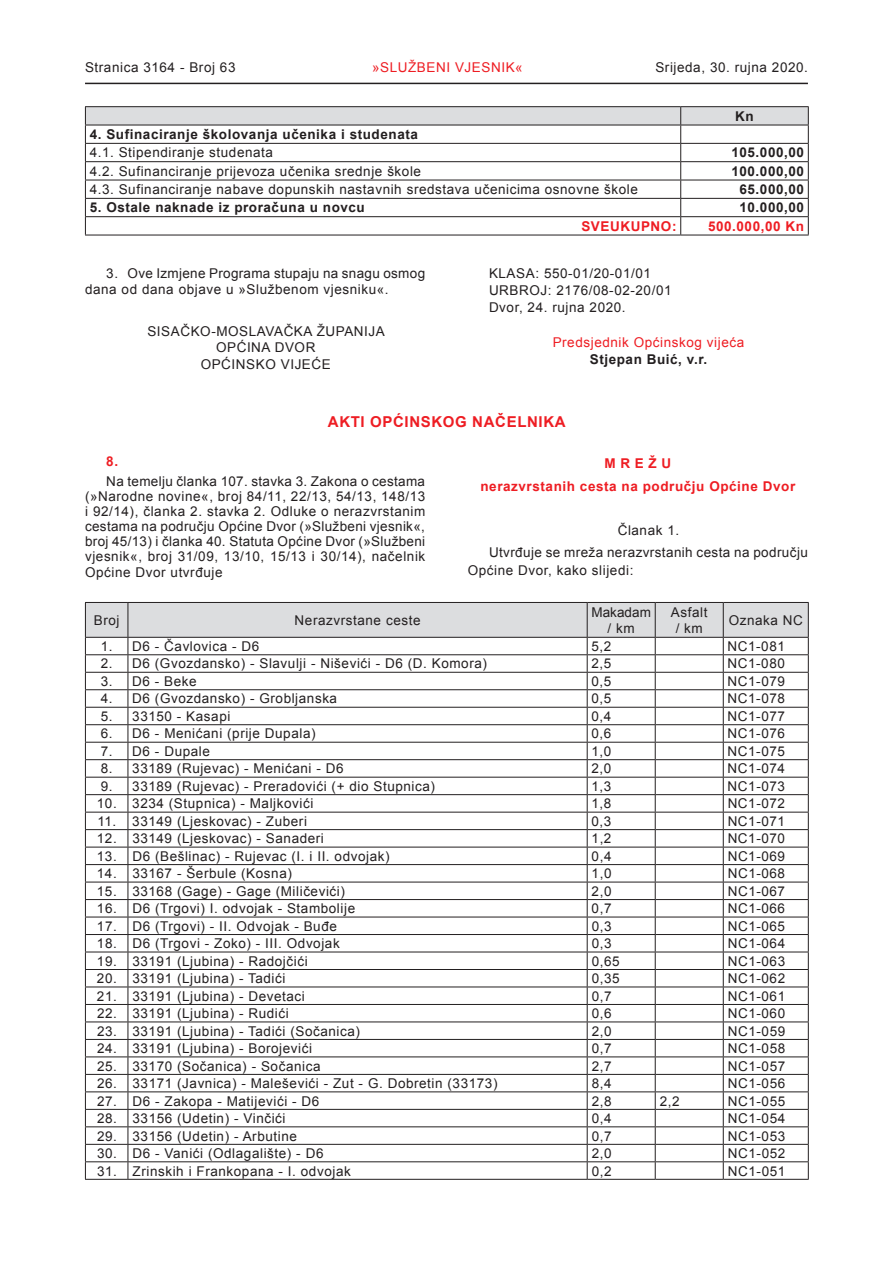
<style>
.page{position:relative;width:893px;height:1263px;background:#fff}
.page>*{position:absolute;margin:0;border:0;box-sizing:border-box;transform-origin:0 0}
.t1{font:700 15px "Arial";letter-spacing:.04em;color:#ee1d23}
.t2{font:13.5px/15px "Arial";letter-spacing:.04em;color:#231f20;text-align:center}
.t3{font:700 13.5px "Arial";letter-spacing:.04em;color:#231f20}
.t4{font:13.5px/16.5px "Arial";letter-spacing:.02em;color:#231f20}
.t5{font:700 13.5px/22.2px "Arial";letter-spacing:.04em;color:#ee1d23;text-align:center}
.t6{font:13.5px "Arial";letter-spacing:.04em;color:#ee1d23}
.t7{font:13.5px/16.5px "Arial";letter-spacing:.005em;color:#231f20;text-align:center}
</style>
<div class="page">
<hr style="left:85px;top:83px;width:723px;height:1px;background:#231f20">
<hr style="left:85px;top:106px;width:596px;height:1px;background:#231f20">
<hr style="left:681px;top:106px;width:128px;height:1px;background:#231f20">
<svg style="left:85px;top:107px;width:724px;height:128px"></svg>
<hr style="left:85px;top:235px;width:596px;height:1px;background:#231f20">
<hr style="left:681px;top:235px;width:128px;height:1px;background:#231f20">
<svg style="left:85px;top:602px;width:724px;height:577px"></svg>
<hr style="left:85px;top:1179px;width:43px;height:1px;background:#231f20">
<hr style="left:128px;top:1179px;width:459px;height:1px;background:#231f20">
<hr style="left:587px;top:1179px;width:68px;height:1px;background:#231f20">
<hr style="left:655px;top:1179px;width:68px;height:1px;background:#231f20">
<hr style="left:723px;top:1179px;width:86px;height:1px;background:#231f20">
<p class="t2" style="left:85px;top:60px;width:152px">Stranica 3164 - Broj 63</p>
<p class="t6" style="left:372px;top:59px;width:152px">»SLUŽBENI VJESNIK«</p>
<p class="t2" style="left:655px;top:60px;width:154px">Srijeda, 30. rujna 2020.</p>
<p class="t3" style="left:735px;top:107px;width:20px">Kn</p>
<p class="t3" style="left:90px;top:125px;width:330px">4. Sufinaciranje školovanja učenika i studenata</p>
<p class="t2" style="left:90px;top:145px;width:185px">4.1. Stipendiranje studenata</p>
<p class="t3" style="left:731px;top:144px;width:74px">105.000,00</p>
<p class="t2" style="left:90px;top:164px;width:333px">4.2. Sufinanciranje prijevoza učenika srednje škole</p>
<p class="t3" style="left:731px;top:162px;width:74px">100.000,00</p>
<p class="t2" style="left:90px;top:182px;width:550px">4.3. Sufinanciranje nabave dopunskih nastavnih sredstava učenicima osnovne škole</p>
<p class="t3" style="left:739px;top:180px;width:66px">65.000,00</p>
<p class="t3" style="left:90px;top:199px;width:277px">5. Ostale naknade iz proračuna u novcu</p>
<p class="t3" style="left:739px;top:199px;width:66px">10.000,00</p>
<p class="t5" style="left:581px;top:215px;width:97px">SVEUKUPNO:</p>
<p class="t5" style="left:708px;top:215px;width:98px">500.000,00 Kn</p>
<p class="t4" style="left:85px;top:265px;width:342px;text-indent:21px">3. Ove Izmjene Programa stupaju na snagu osmog dana od dana objave u »Službenom vjesniku«.</p>
<p class="t2" style="left:147px;top:323px;width:239px;line-height:16.5px">SISAČKO-MOSLAVAČKA ŽUPANIJA<br>OPĆINA DVOR<br>OPĆINSKO VIJEĆE</p>
<p class="t2" style="left:489px;top:264px;width:184px;line-height:17.2px;text-align:left">KLASA: 550-01/20-01/01<br>URBROJ: 2176/08-02-20/01<br>Dvor, 24. rujna 2020.</p>
<p class="t6" style="left:553px;top:333px;width:193px">Predsjednik Općinskog vijeća</p>
<p class="t3" style="left:590px;top:350px;width:119px">Stjepan Buić, v.r.</p>
<p class="t1" style="left:328px;top:411px;width:239px">AKTI OPĆINSKOG NAČELNIKA</p>
<p class="t5" style="left:106px;top:451px;width:13px">8.</p>
<p class="t2" style="left:85px;top:473px;width:342px;text-align:justify;text-indent:21px">Na temelju članka 107. stavka 3. Zakona o cestama (»Narodne novine«, broj 84/11, 22/13, 54/13, 148/13 i 92/14), članka 2. stavka 2. Odluke o nerazvrstanim cestama na području Općine Dvor (»Službeni vjesnik«, broj 45/13) i članka 40. Statuta Općine Dvor (»Službeni vjesnik«, broj 31/09, 13/10, 15/13 i 30/14), načelnik</p>
<p class="t2" style="left:85px;top:565px;width:139px">Općine Dvor utvrđuje</p>
<p class="t5" style="left:480px;top:453px;width:316px">MREŽU<br>nerazvrstanih cesta na području Općine Dvor</p>
<p class="t2" style="left:489px;top:519px;width:320px;line-height:22.2px">Članak 1.<br>Utvrđuje se mreža nerazvrstanih cesta na području</p>
<p class="t2" style="left:468px;top:563px;width:167px">Općine Dvor, kako slijedi:</p>
<p class="t2" style="left:94px;top:613px;width:27px">Broj</p>
<p class="t2" style="left:295px;top:613px;width:127px">Nerazvrstane ceste</p>
<p class="t7" style="left:591px;top:604px;width:61px">Makadam / km</p>
<p class="t2" style="left:671px;top:604px;width:38px;line-height:16.5px">Asfalt / km</p>
<p class="t2" style="left:729px;top:613px;width:76px">Oznaka NC</p>
<p class="t2" style="left:101px;top:639px;width:160px">1. D6 - Čavlovica - D6</p>
<p class="t2" style="left:591px;top:639px;width:21px">5,2</p>
<p class="t2" style="left:727px;top:639px;width:59px">NC1-081</p>
<p class="t2" style="left:101px;top:656px;width:388px">2. D6 (Gvozdansko) - Slavulji - Niševići - D6 (D. Komora)</p>
<p class="t2" style="left:591px;top:656px;width:21px">2,5</p>
<p class="t2" style="left:727px;top:656px;width:59px">NC1-080</p>
<p class="t2" style="left:101px;top:674px;width:97px">3. D6 - Beke</p>
<p class="t2" style="left:591px;top:674px;width:21px">0,5</p>
<p class="t2" style="left:728px;top:674px;width:59px">NC1-079</p>
<p class="t2" style="left:101px;top:691px;width:238px">4. D6 (Gvozdansko) - Grobljanska</p>
<p class="t2" style="left:591px;top:691px;width:21px">0,5</p>
<p class="t2" style="left:728px;top:691px;width:59px">NC1-078</p>
<p class="t2" style="left:101px;top:709px;width:131px">5. 33150 - Kasapi</p>
<p class="t2" style="left:591px;top:709px;width:21px">0,4</p>
<p class="t2" style="left:728px;top:709px;width:59px">NC1-077</p>
<p class="t2" style="left:101px;top:726px;width:216px">6. D6 - Menićani (prije Dupala)</p>
<p class="t2" style="left:591px;top:726px;width:21px">0,6</p>
<p class="t2" style="left:728px;top:726px;width:59px">NC1-076</p>
<p class="t2" style="left:101px;top:744px;width:111px">7. D6 - Dupale</p>
<p class="t2" style="left:591px;top:744px;width:21px">1,0</p>
<p class="t2" style="left:728px;top:744px;width:59px">NC1-075</p>
<p class="t2" style="left:101px;top:761px;width:244px">8. 33189 (Rujevac) - Menićani - D6</p>
<p class="t2" style="left:592px;top:761px;width:21px">2,0</p>
<p class="t2" style="left:728px;top:761px;width:59px">NC1-074</p>
<p class="t2" style="left:101px;top:779px;width:336px">9. 33189 (Rujevac) - Preradovići (+ dio Stupnica)</p>
<p class="t2" style="left:592px;top:779px;width:21px">1,3</p>
<p class="t2" style="left:728px;top:779px;width:59px">NC1-073</p>
<p class="t2" style="left:97px;top:796px;width:218px">10. 3234 (Stupnica) - Maljkovići</p>
<p class="t2" style="left:592px;top:796px;width:21px">1,8</p>
<p class="t2" style="left:728px;top:796px;width:59px">NC1-072</p>
<p class="t2" style="left:97px;top:814px;width:211px">11. 33149 (Ljeskovac) - Zuberi</p>
<p class="t2" style="left:592px;top:814px;width:21px">0,3</p>
<p class="t2" style="left:728px;top:814px;width:59px">NC1-071</p>
<p class="t2" style="left:97px;top:831px;width:229px">12. 33149 (Ljeskovac) - Sanaderi</p>
<p class="t2" style="left:592px;top:831px;width:21px">1,2</p>
<p class="t2" style="left:728px;top:831px;width:59px">NC1-070</p>
<p class="t2" style="left:97px;top:849px;width:294px">13. D6 (Bešlinac) - Rujevac (I. i II. odvojak)</p>
<p class="t2" style="left:592px;top:849px;width:21px">0,4</p>
<p class="t2" style="left:728px;top:849px;width:59px">NC1-069</p>
<p class="t2" style="left:97px;top:866px;width:196px">14. 33167 - Šerbule (Kosna)</p>
<p class="t2" style="left:592px;top:866px;width:21px">1,0</p>
<p class="t2" style="left:728px;top:866px;width:59px">NC1-068</p>
<p class="t2" style="left:97px;top:884px;width:250px">15. 33168 (Gage) - Gage (Miličevići)</p>
<p class="t2" style="left:592px;top:884px;width:21px">2,0</p>
<p class="t2" style="left:728px;top:884px;width:59px">NC1-067</p>
<p class="t2" style="left:97px;top:901px;width:260px">16. D6 (Trgovi) I. odvojak - Stambolije</p>
<p class="t2" style="left:592px;top:901px;width:21px">0,7</p>
<p class="t2" style="left:728px;top:901px;width:59px">NC1-066</p>
<p class="t2" style="left:97px;top:918px;width:242px">17. D6 (Trgovi) - II. Odvojak - Buđe</p>
<p class="t2" style="left:592px;top:918px;width:21px">0,3</p>
<p class="t2" style="left:728px;top:918px;width:59px">NC1-065</p>
<p class="t2" style="left:97px;top:936px;width:244px">18. D6 (Trgovi - Zoko) - III. Odvojak</p>
<p class="t2" style="left:592px;top:936px;width:21px">0,3</p>
<p class="t2" style="left:728px;top:936px;width:59px">NC1-064</p>
<p class="t2" style="left:97px;top:953px;width:212px">19. 33191 (Ljubina) - Radojčići</p>
<p class="t2" style="left:592px;top:953px;width:29px">0,65</p>
<p class="t2" style="left:728px;top:953px;width:59px">NC1-063</p>
<p class="t2" style="left:97px;top:971px;width:190px">20. 33191 (Ljubina) - Tadići</p>
<p class="t2" style="left:592px;top:971px;width:29px">0,35</p>
<p class="t2" style="left:728px;top:971px;width:59px">NC1-062</p>
<p class="t2" style="left:97px;top:988px;width:209px">21. 33191 (Ljubina) - Devetaci</p>
<p class="t2" style="left:592px;top:988px;width:21px">0,7</p>
<p class="t2" style="left:728px;top:988px;width:59px">NC1-061</p>
<p class="t2" style="left:97px;top:1006px;width:193px">22. 33191 (Ljubina) - Rudići</p>
<p class="t2" style="left:592px;top:1006px;width:21px">0,6</p>
<p class="t2" style="left:728px;top:1006px;width:59px">NC1-060</p>
<p class="t2" style="left:97px;top:1023px;width:265px">23. 33191 (Ljubina) - Tadići (Sočanica)</p>
<p class="t2" style="left:592px;top:1023px;width:21px">2,0</p>
<p class="t2" style="left:728px;top:1023px;width:59px">NC1-059</p>
<p class="t2" style="left:97px;top:1041px;width:217px">24. 33191 (Ljubina) - Borojevići</p>
<p class="t2" style="left:592px;top:1041px;width:21px">0,7</p>
<p class="t2" style="left:728px;top:1041px;width:59px">NC1-058</p>
<p class="t2" style="left:97px;top:1058px;width:225px">25. 33170 (Sočanica) - Sočanica</p>
<p class="t2" style="left:592px;top:1058px;width:21px">2,7</p>
<p class="t2" style="left:728px;top:1058px;width:59px">NC1-057</p>
<p class="t2" style="left:97px;top:1076px;width:402px">26. 33171 (Javnica) - Maleševići - Zut - G. Dobretin (33173)</p>
<p class="t2" style="left:592px;top:1076px;width:21px">8,4</p>
<p class="t2" style="left:728px;top:1076px;width:59px">NC1-056</p>
<p class="t2" style="left:97px;top:1093px;width:224px">27. D6 - Zakopa - Matijevići - D6</p>
<p class="t2" style="left:592px;top:1093px;width:21px">2,8</p>
<p class="t2" style="left:660px;top:1093px;width:21px">2,2</p>
<p class="t2" style="left:728px;top:1093px;width:59px">NC1-055</p>
<p class="t2" style="left:97px;top:1111px;width:190px">28. 33156 (Udetin) - Vinčići</p>
<p class="t2" style="left:592px;top:1111px;width:21px">0,4</p>
<p class="t2" style="left:728px;top:1111px;width:59px">NC1-054</p>
<p class="t2" style="left:97px;top:1128px;width:201px">29. 33156 (Udetin) - Arbutine</p>
<p class="t2" style="left:592px;top:1128px;width:21px">0,7</p>
<p class="t2" style="left:728px;top:1128px;width:59px">NC1-053</p>
<p class="t2" style="left:97px;top:1146px;width:228px">30. D6 - Vanići (Odlagalište) - D6</p>
<p class="t2" style="left:592px;top:1146px;width:21px">2,0</p>
<p class="t2" style="left:728px;top:1146px;width:59px">NC1-052</p>
<p class="t2" style="left:97px;top:1163px;width:255px">31. Zrinskih i Frankopana - I. odvojak</p>
<p class="t2" style="left:592px;top:1163px;width:21px">0,2</p>
<p class="t2" style="left:728px;top:1163px;width:59px">NC1-051</p>
</div>
